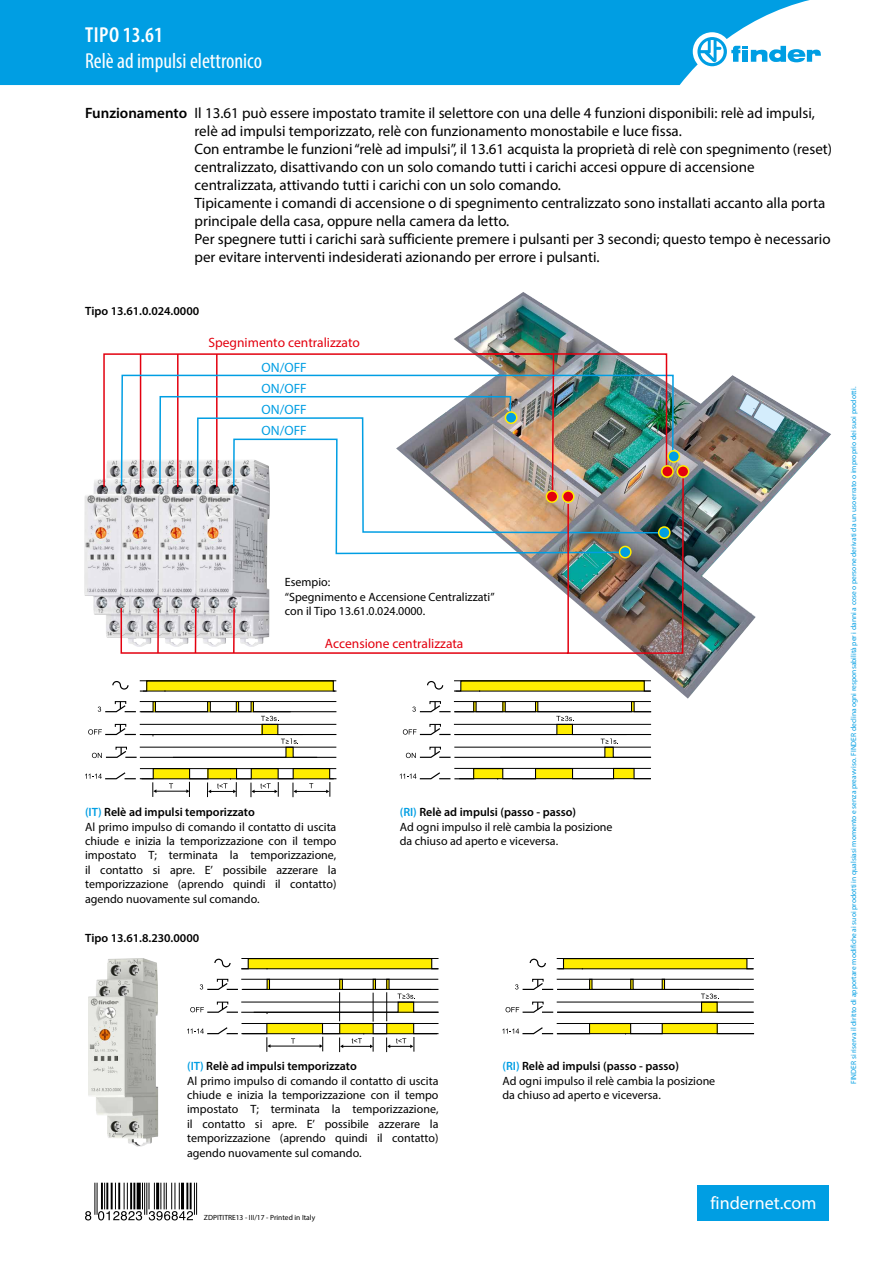
<style>
.page{position:relative;width:893px;height:1263px;background:#fff}
.page>*{position:absolute;margin:0;border:0;box-sizing:border-box;transform-origin:0 0}
.t1{font:condensed 21.75px "Myriad Pro";color:#fff}
.t2{font:600 condensed 21.75px "Myriad Pro";letter-spacing:.02em;color:#fff}
.t3{font:18px "Myriad Pro";color:#fff}
.t4{font:15px/18px "Myriad Pro";color:#000}
.t5{font:600 15px "Myriad Pro";color:#000}
.t6{font:13.5px "Myriad Pro";color:#e3000f}
.t7{font:13.5px/21.1px "Myriad Pro";color:#009ee3}
.t8{font:12px/14.4px "Myriad Pro";color:#000}
.t9{font:600 12px "Myriad Pro";color:#000}
.t10{font:7.5px "Myriad Pro";color:#009ee3}
.t11{font:7.5px "Myriad Pro";color:#000}
.s1{color:#009ee3}
.s2{font-weight:600;color:#009ee3}
.s3{font-weight:600}
</style>
<div class="page">
<div style="left:0;top:0;width:810px;height:85px;background:#009ee3"></div>
<div style="left:693px;top:32px;width:38px;height:39px;background:#fff;border-radius:50%"></div>
<svg style="left:697px;top:37px;width:124px;height:29px"></svg>
<img style="left:88px;top:958px;width:70px;height:189px">
<svg style="left:502px;top:958px;width:252px;height:76px"></svg>
<svg style="left:187px;top:958px;width:251px;height:94px"></svg>
<img style="left:454px;top:292px;width:377px;height:407px">
<svg style="left:740px;top:395px;width:44px;height:36px;background:#a6b5bf"></svg>
<img style="left:84px;top:479px;width:36px;height:159px">
<svg style="left:103px;top:353px;width:17px;height:143px"></svg>
<svg style="left:400px;top:680px;width:251px;height:99px"></svg>
<svg style="left:85px;top:680px;width:251px;height:117px"></svg>
<div style="left:677px;top:466px;width:12px;height:11px;background:#e3000f;border-radius:50%"></div>
<div style="left:677px;top:465px;width:12px;height:13px;border:2px solid #ffed00;border-radius:50%"></div>
<img style="left:120px;top:352px;width:565px;height:303px">
<div style="left:698px;top:1184px;width:131px;height:36px;background:#009ee3"></div>
<hr style="left:97px;top:1183px;width:1px;height:32px;background:#000">
<hr style="left:94px;top:1183px;width:1px;height:32px;background:#000">
<hr style="left:146px;top:1183px;width:1px;height:32px;background:#000">
<hr style="left:144px;top:1183px;width:1px;height:32px;background:#000">
<hr style="left:196px;top:1183px;width:1px;height:32px;background:#000">
<hr style="left:194px;top:1183px;width:1px;height:32px;background:#000">
<svg style="left:85px;top:1211px;width:6px;height:9px"></svg>
<svg style="left:98px;top:1183px;width:45px;height:37px"></svg>
<svg style="left:149px;top:1183px;width:44px;height:37px"></svg>
<h1 class="t2" style="left:85px;top:23px;width:79px">TIPO 13.61</h1>
<h1 class="t1" style="left:85px;top:48px;width:178px">Relè ad impulsi elettronico</h1>
<p class="t5" style="left:85px;top:103px;width:104px">Funzionamento</p>
<p class="t4" style="left:195px;top:103px;width:622px">Il 13.61 può essere impostato tramite il selettore con una delle 4 funzioni disponibili: relè ad impulsi,</p>
<p class="t4" style="left:195px;top:121px;width:639px">relè ad impulsi temporizzato, relè con funzionamento monostabile e luce fissa.<br>Con entrambe le funzioni“relè ad impulsi i l,” 13.61 acquista la proprietà di relè con spegnimento (reset( centralizzato, disattivando con un solo comando tutti i carichi accesi oppure di accensione centralizzata, attivando tutti i carichi con un solo comando.<br>Tipicamente i comandi di accensione o di spegnimento centralizzato sono installati accanto alla porta principale della casa, oppure nella camera da letto.<br>Per spegnere tutti i carichi sarà sufficiente premere i pulsanti per 3 secondi; questo tempo è necessario per evitare interventi indesiderati azionando per errore i pulsanti.</p>
<p class="t9" style="left:85px;top:303px;width:116px">Tipo 13.61.0.024.0000</p>
<p class="t6" style="left:208px;top:334px;width:153px">Spegnimento centralizzato</p>
<p class="t7" style="left:262px;top:356px;width:47px">ON/OFF<br>ON/OFF</p>
<p class="t7" style="left:262px;top:399px;width:47px">ON/OFF<br>ON/OFF</p>
<p class="t8" style="left:285px;top:575px;width:211px">Esempio:<br>“Spegnimento e Accensione Centralizzati“ con il Tipo 13.61.0.024.0000.</p>
<p class="t6" style="left:325px;top:635px;width:140px">Accensione centralizzata</p>
<p class="t9" style="left:85px;top:804px;width:171px"><span class="s1">I T( )</span> Relè ad impulsi temporizzato</p>
<p class="t8" style="left:85px;top:819px;width:253px">Al primo impulso di comando il contatto di uscita</p>
<p class="t8" style="left:85px;top:833px;width:253px">chiude e inizia la temporizzazione con il tempo</p>
<p class="t8" style="left:251px;top:848px;width:87px">temporizzazione,</p>
<p class="t8" style="left:230px;top:848px;width:10px">la</p>
<p class="t8" style="left:85px;top:848px;width:53px">impostato</p>
<p class="t8" style="left:169px;top:848px;width:50px">terminata</p>
<p class="t8" style="left:148px;top:848px;width:10px">T;</p>
<p class="t8" style="left:85px;top:862px;width:7px">il</p>
<p class="t8" style="left:100px;top:862px;width:44px">contatto</p>
<p class="t8" style="left:153px;top:862px;width:9px">si</p>
<p class="t8" style="left:170px;top:862px;width:27px">apre.</p>
<p class="t8" style="left:205px;top:862px;width:10px">E’</p>
<p class="t8" style="left:223px;top:862px;width:46px">possibile</p>
<p class="t8" style="left:277px;top:862px;width:43px">azzerare</p>
<p class="t8" style="left:328px;top:862px;width:10px">la</p>
<p class="t8" style="left:178px;top:877px;width:47px">(aprendo</p>
<p class="t8" style="left:233px;top:877px;width:34px">quindi</p>
<p class="t8" style="left:85px;top:877px;width:176px">temporizzazione<br>agendo nuovamente sul comando.</p>
<p class="t8" style="left:275px;top:877px;width:7px">il</p>
<p class="t8" style="left:290px;top:877px;width:48px">contatto(</p>
<p class="t9" style="left:85px;top:930px;width:116px">Tipo 13.61.8.230.0000</p>
<p class="t8" style="left:400px;top:805px;width:214px"><span class="s2">(RI)</span> <span class="s3">Relè ad impulsi (passo - passo(<br></span>Ad ogni impulso il relè cambia la posizione da chiuso ad aperto e viceversa.</p>
<p class="t9" style="left:187px;top:1058px;width:171px"><span class="s1">I T( )</span> Relè ad impulsi temporizzato</p>
<p class="t8" style="left:187px;top:1073px;width:253px">Al primo impulso di comando il contatto di uscita</p>
<p class="t8" style="left:187px;top:1088px;width:253px">chiude e inizia la temporizzazione con il tempo</p>
<p class="t8" style="left:353px;top:1102px;width:87px">temporizzazione,</p>
<p class="t8" style="left:332px;top:1102px;width:10px">la</p>
<p class="t8" style="left:187px;top:1102px;width:53px">impostato</p>
<p class="t8" style="left:271px;top:1102px;width:50px">terminata</p>
<p class="t8" style="left:250px;top:1102px;width:10px">T;</p>
<p class="t8" style="left:187px;top:1116px;width:7px">il</p>
<p class="t8" style="left:202px;top:1116px;width:44px">contatto</p>
<p class="t8" style="left:255px;top:1116px;width:9px">si</p>
<p class="t8" style="left:272px;top:1116px;width:27px">apre.</p>
<p class="t8" style="left:307px;top:1116px;width:10px">E’</p>
<p class="t8" style="left:325px;top:1116px;width:46px">possibile</p>
<p class="t8" style="left:379px;top:1116px;width:43px">azzerare</p>
<p class="t8" style="left:430px;top:1116px;width:10px">la</p>
<p class="t8" style="left:280px;top:1131px;width:47px">(aprendo</p>
<p class="t8" style="left:335px;top:1131px;width:34px">quindi</p>
<p class="t8" style="left:187px;top:1131px;width:176px">temporizzazione<br>agendo nuovamente sul comando.</p>
<p class="t8" style="left:377px;top:1131px;width:7px">il</p>
<p class="t8" style="left:392px;top:1131px;width:48px">contatto(</p>
<p class="t11" style="left:204px;top:1213px;width:113px">ZDPITITRE13 - III/17 - Printed in Italy</p>
<p class="t8" style="left:502px;top:1059px;width:214px"><span class="s2">(RI)</span> <span class="s3">Relè ad impulsi (passo - passo(<br></span>Ad ogni impulso il relè cambia la posizione da chiuso ad aperto e viceversa.</p>
<h2 class="t3" style="left:710px;top:1192px;width:108px">findernet.com</h2>
<p class="t10" style="left:849px;top:1084px;width:699px;rotate:-90deg">FINDER si riserva il diritto di apportare modifiche ai suoi prodotti in qualsiasi momento e senza preavviso. FINDER declina ogni responsabilità per i danni a cose o persone derivati da un uso errato o improprio dei suoi prodotti.</p>
</div>
